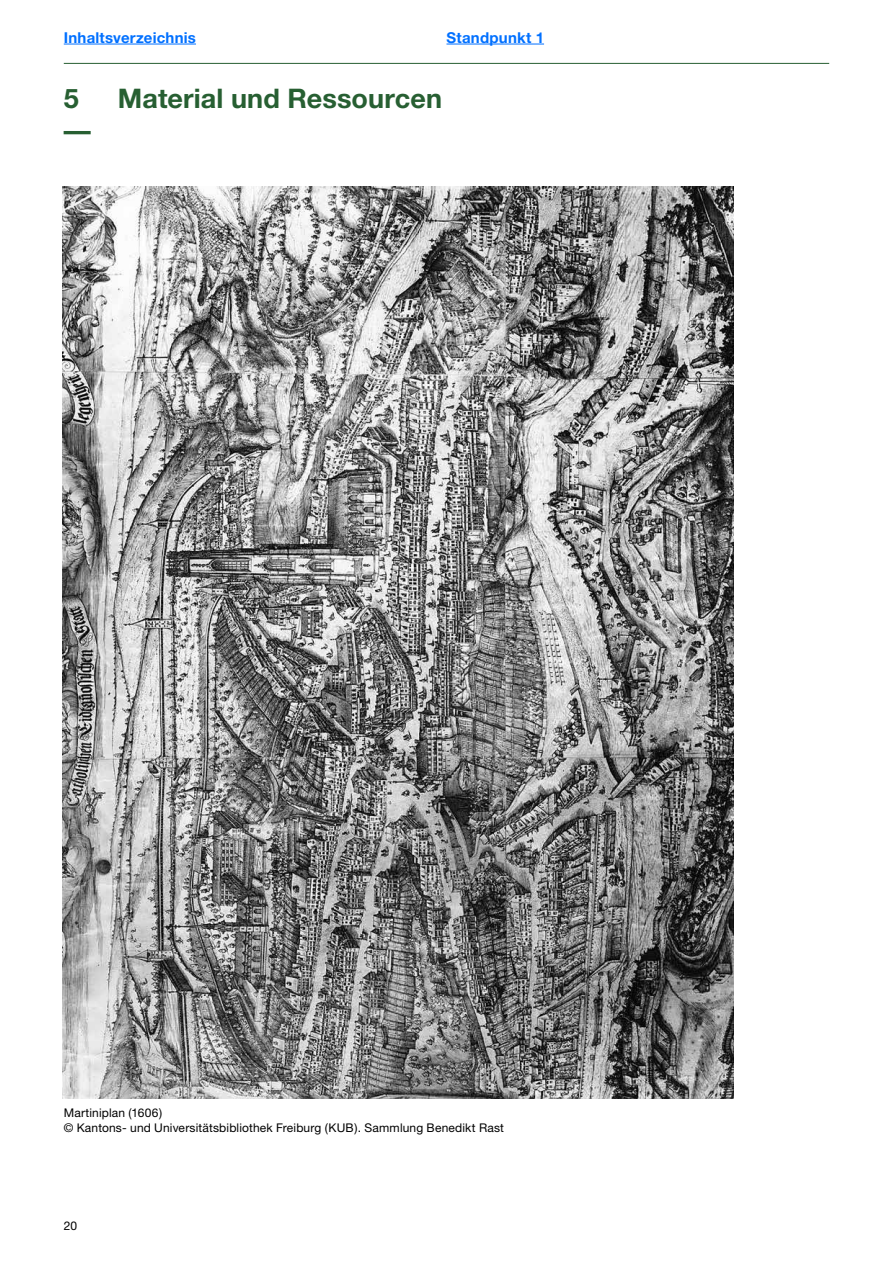
<style>
.page{position:relative;width:893px;height:1263px;background:#fff}
.page>*{position:absolute;margin:0;border:0;box-sizing:border-box;transform-origin:0 0}
.t1{font:700 27px "Helvetica Neue";letter-spacing:.005em;color:#275f32}
.t2{font:700 15px "Helvetica Neue";letter-spacing:.015em;color:#0070ff}
.t3{font:12px/15px "Helvetica Neue";letter-spacing:.015em;color:#000}
</style>
<div class="page">
<hr style="left:64px;top:63px;width:765px;height:1px;background:#275f32">
<hr style="left:64px;top:44px;width:132px;height:1px;background:#0070ff">
<img style="left:62px;top:186px;width:672px;height:913px">
<hr style="left:446px;top:44px;width:98px;height:1px;background:#0070ff">
<p class="t2" style="left:64px;top:28px;width:134px">Inhaltsverzeichnis</p>
<p class="t2" style="left:446px;top:28px;width:99px">Standpunkt 1</p>
<h1 class="t1" style="left:64px;top:82px;width:17px">5</h1>
<h1 class="t1" style="left:118px;top:82px;width:326px">Material und Ressourcen</h1>
<h1 class="t1" style="left:64px;top:113px;width:28px">—</h1>
<p class="t3" style="left:64px;top:1105px;width:442px">Martiniplan (1606)<br>© Kantons- und Universitätsbibliothek Freiburg (KUB). Sammlung Benedikt Rast</p>
<p class="t3" style="left:64px;top:1218px;width:15px">20</p>
</div>
